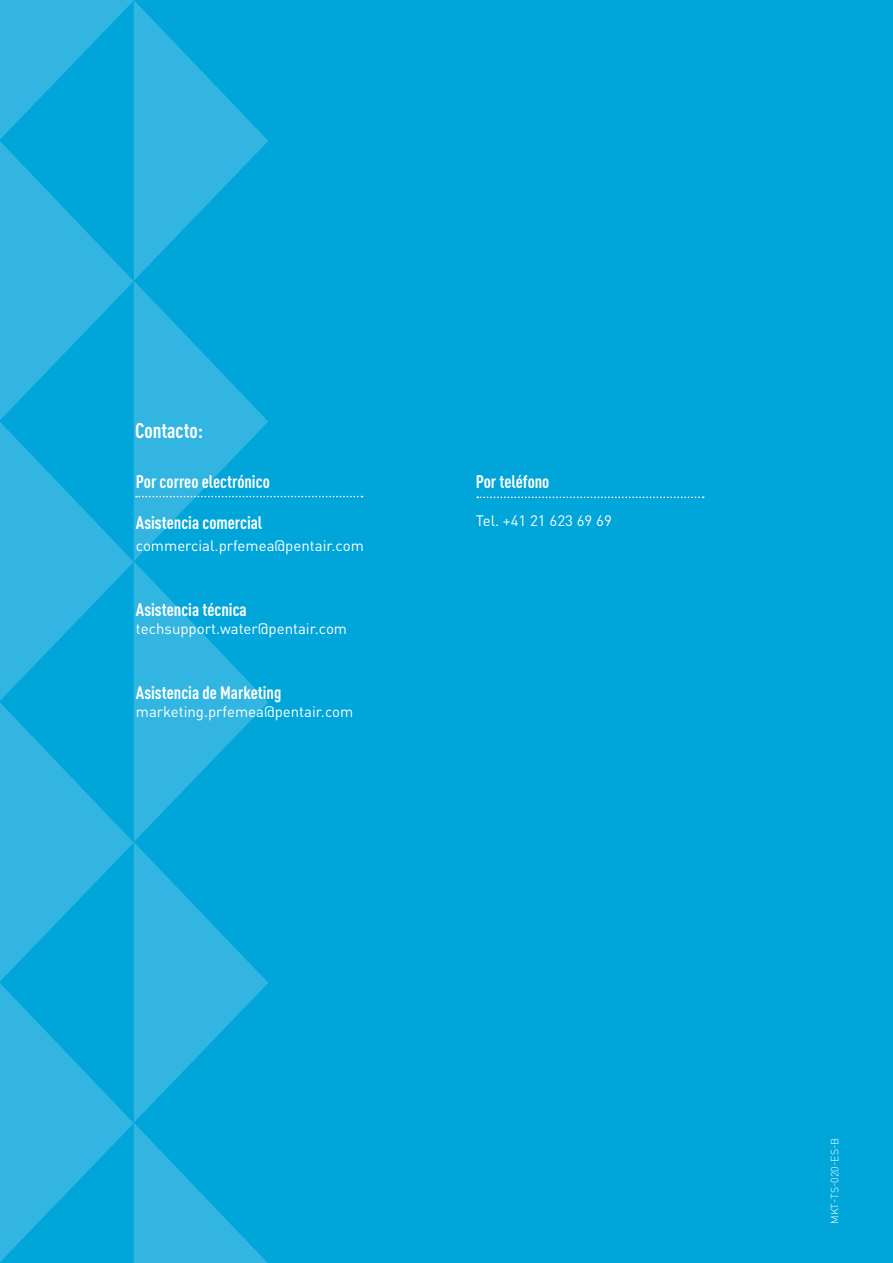
<style>
.page{position:relative;width:893px;height:1263px;background:#00a5da}
.page>*{position:absolute;margin:0;border:0;box-sizing:border-box;transform-origin:0 0}
.t1{font:700 condensed 21px "DIN Pro";color:#fff}
.t2{font:700 condensed 18px "DIN Pro";color:#fff}
.t3{font:15px "DIN Pro";color:#fff}
.t4{font:300 10.5px "DIN Pro";letter-spacing:.005em;color:#fff}
</style>
<div class="page">
<svg style="left:0;top:0;width:363px;height:1263px"></svg>
<svg style="left:477px;top:496px;width:227px;height:2px"></svg>
<h1 class="t1" style="left:135px;top:415px;width:70px">Contacto:</h1>
<p class="t2" style="left:136px;top:468px;width:135px">Por correo electrónico</p>
<p class="t2" style="left:136px;top:509px;width:128px">Asistencia comercial</p>
<p class="t3" style="left:136px;top:534px;width:229px">commercial.prfemea@pentair.com</p>
<p class="t2" style="left:136px;top:596px;width:112px">Asistencia técnica</p>
<p class="t3" style="left:136px;top:616px;width:213px">techsupport.water@pentair.com</p>
<p class="t2" style="left:136px;top:678px;width:147px">Asistencia de Marketing</p>
<p class="t3" style="left:136px;top:699px;width:219px">marketing.prfemea@pentair.com</p>
<p class="t2" style="left:476px;top:468px;width:75px">Por teléfono</p>
<p class="t3" style="left:476px;top:509px;width:138px">Tel. +41 21 623 69 69</p>
<p class="t4" style="left:827px;top:1224px;width:88px;rotate:-90deg">MKT-TS-020-ES-B</p>
</div>
